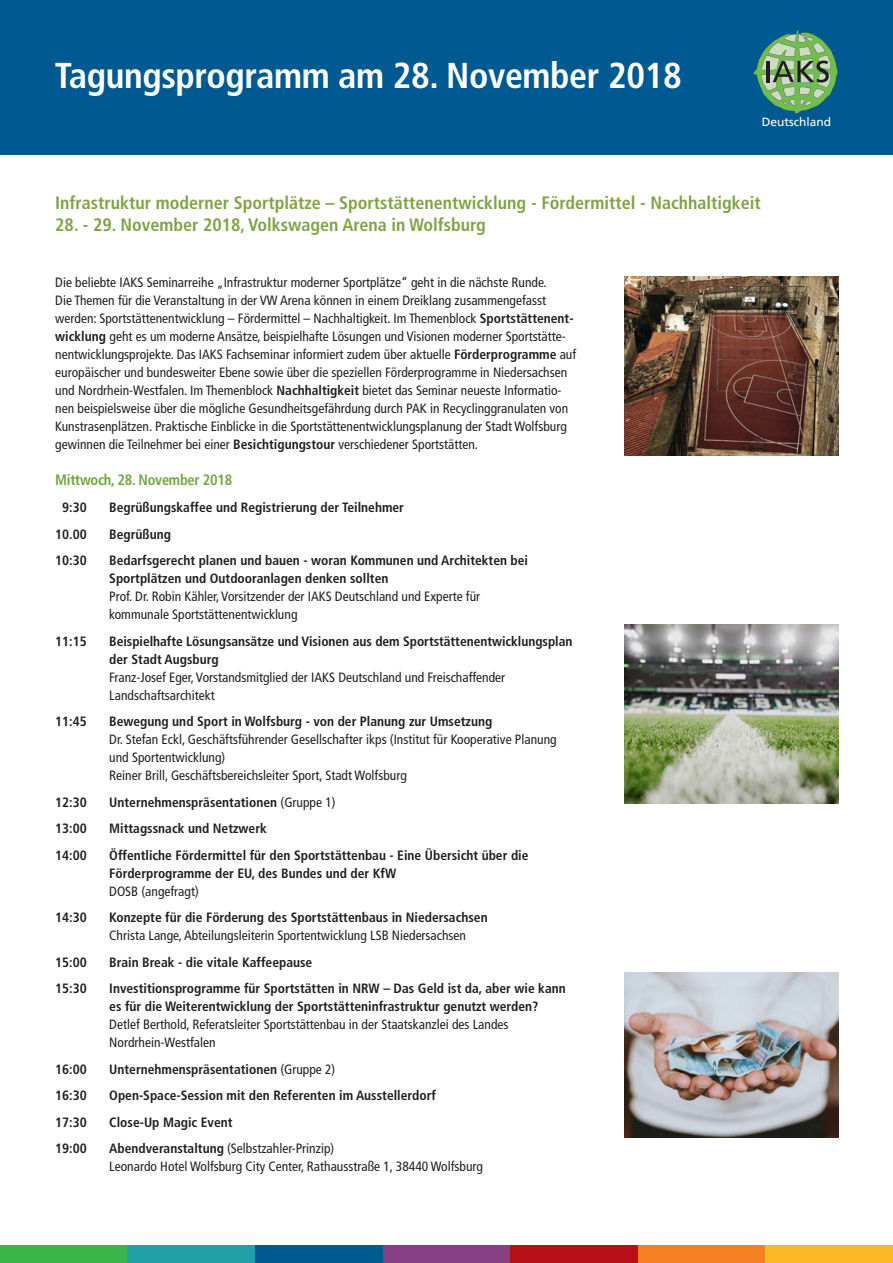
<style>
.page{position:relative;width:893px;height:1263px;background:#fff}
.page>*{position:absolute;margin:0;border:0;box-sizing:border-box;transform-origin:0 0}
.text_einfach{font:700 condensed 36px "Frutiger LT";letter-spacing:-.01em;color:#fff}
.Absatzformat_2{font:700 condensed 18px "Frutiger LT";color:#7ea445}
.t1{font:700 condensed 15px "Frutiger LT";letter-spacing:-.02em;color:#74a543}
.t2{font:condensed 13.5px/18px "Frutiger LT";color:#231f20}
.Absatzformat_1{font:700 condensed 13.5px/18px "Frutiger LT";color:#231f20}
.Absatzformat_2-2{font:12px "Frutiger LT";color:#fff}
.s1{font-weight:700}
.s2{font-weight:400}
</style>
<div class="page">
<div style="left:0;top:0;width:893px;height:154px;background:#005a91"></div>
<div style="left:382px;top:1246px;width:128px;height:17px;background:#884085"></div>
<div style="left:510px;top:1246px;width:128px;height:17px;background:#b70f17"></div>
<div style="left:638px;top:1246px;width:127px;height:17px;background:#f57f23"></div>
<div style="left:765px;top:1246px;width:128px;height:17px;background:#fbb826"></div>
<div style="left:0;top:1246px;width:128px;height:17px;background:#3ab54a"></div>
<div style="left:128px;top:1246px;width:127px;height:17px;background:#219fa7"></div>
<div style="left:255px;top:1246px;width:128px;height:17px;background:#005a91"></div>
<img style="left:625px;top:276px;width:214px;height:179px">
<img style="left:625px;top:973px;width:214px;height:164px">
<img style="left:625px;top:625px;width:214px;height:178px">
<svg style="left:753px;top:30px;width:85px;height:84px"></svg>
<p class="text_einfach" style="left:55px;top:55px;width:629px">Tagungsprogramm am 28. November 2018</p>
<p class="Absatzformat_2-2" style="left:762px;top:115px;width:71px">Deutschland</p>
<p class="Absatzformat_2" style="left:55px;top:192px;width:707px">Infrastruktur moderner Sportplätze – Sportstättenentwicklung - Fördermittel - Nachhaltigkeit</p>
<p class="Absatzformat_2" style="left:55px;top:214px;width:432px">28. - 29. November 2018, Volkswagen Arena in Wolfsburg</p>
<p class="t2" style="left:55px;top:274px;width:493px">Die beliebte IAKS Seminarreihe „Infrastruktur moderner Sportplätze“ geht in die nächste Runde.</p>
<p class="t2" style="left:55px;top:292px;width:522px">Die Themen für die Veranstaltung in der VW Arena können in einem Dreiklang zusammengefasst werden: Sportstättenentwicklung – Fördermittel – Nachhaltigkeit. Im Themenblock <span class="s1">Sportstättenent&shy;wicklung</span> geht es um moderne Ansätze, beispielhafte Lösungen und Visionen moderner Sportstätte&shy;nentwicklungsprojekte. Das IAKS Fachseminar informiert zudem über aktuelle <span class="s1">Förderprogramme</span> auf europäischer und bundesweiter Ebene sowie über die speziellen Förderprogramme in Niedersachsen und Nordrhein-Westfalen. Im Themenblock <span class="s1">Nachhaltigkeit</span> bietet das Seminar neueste Informatio&shy;nen beispielsweise über die mögliche Gesundheitsgefährdung durch PAK in Recyclinggranulaten von Kunstrasenplätzen. Praktische Einblicke in die Sportstättenentwicklungsplanung der Stadt Wolfsburg gewinnen die Teilnehmer bei einer <span class="s1">Besichtigungstour</span> verschiedener Sportstätten.</p>
<p class="t1" style="left:55px;top:471px;width:178px">Mittwoch, 28. November 2018</p>
<p class="Absatzformat_1" style="left:62px;top:499px;width:26px">9:30</p>
<p class="Absatzformat_1" style="left:109px;top:499px;width:296px">Begrüßungskaffee und Registrierung der Teilnehmer</p>
<p class="Absatzformat_1" style="left:55px;top:525px;width:33px">10.00</p>
<p class="Absatzformat_1" style="left:109px;top:525px;width:63px">Begrüßung</p>
<p class="Absatzformat_1" style="left:55px;top:552px;width:33px">10:30</p>
<p class="Absatzformat_1" style="left:109px;top:552px;width:420px">Bedarfsgerecht planen und bauen - woran Kommunen und Architekten bei<br>Sportplätzen und Outdooranlagen denken sollten</p>
<p class="t2" style="left:109px;top:588px;width:372px">Prof. Dr. Robin Kähler, Vorsitzender der IAKS Deutschland und Experte für kommunale Sportstättenentwicklung</p>
<p class="Absatzformat_1" style="left:55px;top:632px;width:33px">11:15</p>
<p class="Absatzformat_1" style="left:109px;top:632px;width:465px">Beispielhafte Lösungsansätze und Visionen aus dem Sportstättenentwicklungsplan der Stadt Augsburg</p>
<p class="t2" style="left:109px;top:668px;width:397px">Franz-Josef Eger, Vorstandsmitglied der IAKS Deutschland und Freischaffender<br>Landschaftsarchitekt</p>
<p class="Absatzformat_1" style="left:55px;top:713px;width:33px">11:45</p>
<p class="Absatzformat_1" style="left:109px;top:713px;width:384px">Bewegung und Sport in Wolfsburg - von der Planung zur Umsetzung</p>
<p class="t2" style="left:109px;top:731px;width:449px">Dr. Stefan Eckl, Geschäftsführender Gesellschafter ikps (Institut für Kooperative Planung und Sportentwicklung)<br>Reiner Brill, Geschäftsbereichsleiter Sport, Stadt Wolfsburg</p>
<p class="Absatzformat_1" style="left:55px;top:793px;width:33px">12:30</p>
<p class="Absatzformat_1" style="left:109px;top:793px;width:228px">Unternehmenspräsentationen <span class="s2">(Gruppe 1)</span></p>
<p class="Absatzformat_1" style="left:55px;top:820px;width:33px">13:00</p>
<p class="Absatzformat_1" style="left:109px;top:820px;width:159px">Mittagssnack und Netzwerk</p>
<p class="Absatzformat_1" style="left:55px;top:846px;width:33px">14:00</p>
<p class="Absatzformat_1" style="left:109px;top:846px;width:421px">Öffentliche Fördermittel für den Sportstättenbau - Eine Übersicht über die<br>Förderprogramme der EU, des Bundes und der KfW</p>
<p class="t2" style="left:109px;top:882px;width:91px">DOSB (angefragt)</p>
<p class="Absatzformat_1" style="left:55px;top:909px;width:33px">14:30</p>
<p class="t2" style="left:109px;top:909px;width:380px"><span class="s1">Konzepte für die Förderung des Sportstättenbaus in Niedersachsen<br></span>Christa Lange, Abteilungsleiterin Sportentwicklung LSB Niedersachsen</p>
<p class="Absatzformat_1" style="left:55px;top:953px;width:33px">15:00</p>
<p class="Absatzformat_1" style="left:109px;top:953px;width:205px">Brain Break - die vitale Kaffeepause</p>
<p class="Absatzformat_1" style="left:55px;top:980px;width:33px">15:30</p>
<p class="Absatzformat_1" style="left:109px;top:980px;width:458px">Investitionsprogramme für Sportstätten in NRW – Das Geld ist da, aber wie kann es für die Weiterentwicklung der Sportstätteninfrastruktur genutzt werden?</p>
<p class="t2" style="left:109px;top:1016px;width:401px">Detlef Berthold, Referatsleiter Sportstättenbau in der Staatskanzlei des Landes<br>Nordrhein-Westfalen</p>
<p class="Absatzformat_1" style="left:55px;top:1060px;width:33px">16:00</p>
<p class="Absatzformat_1" style="left:109px;top:1060px;width:228px">Unternehmenspräsentationen <span class="s2">(Gruppe 2)</span></p>
<p class="Absatzformat_1" style="left:55px;top:1087px;width:33px">16:30</p>
<p class="Absatzformat_1" style="left:109px;top:1087px;width:328px">Open-Space-Session mit den Referenten im Ausstellerdorf</p>
<p class="Absatzformat_1" style="left:55px;top:1113px;width:33px">17:30</p>
<p class="Absatzformat_1" style="left:109px;top:1113px;width:125px">Close-Up Magic Event</p>
<p class="Absatzformat_1" style="left:55px;top:1140px;width:33px">19:00</p>
<p class="t2" style="left:109px;top:1140px;width:226px"><span class="s1">Abendveranstaltung</span> (Selbstzahler-Prinzip)</p>
<p class="t2" style="left:109px;top:1158px;width:375px">Leonardo Hotel Wolfsburg City Center, Rathausstraße 1, 38440 Wolfsburg</p>
</div>
